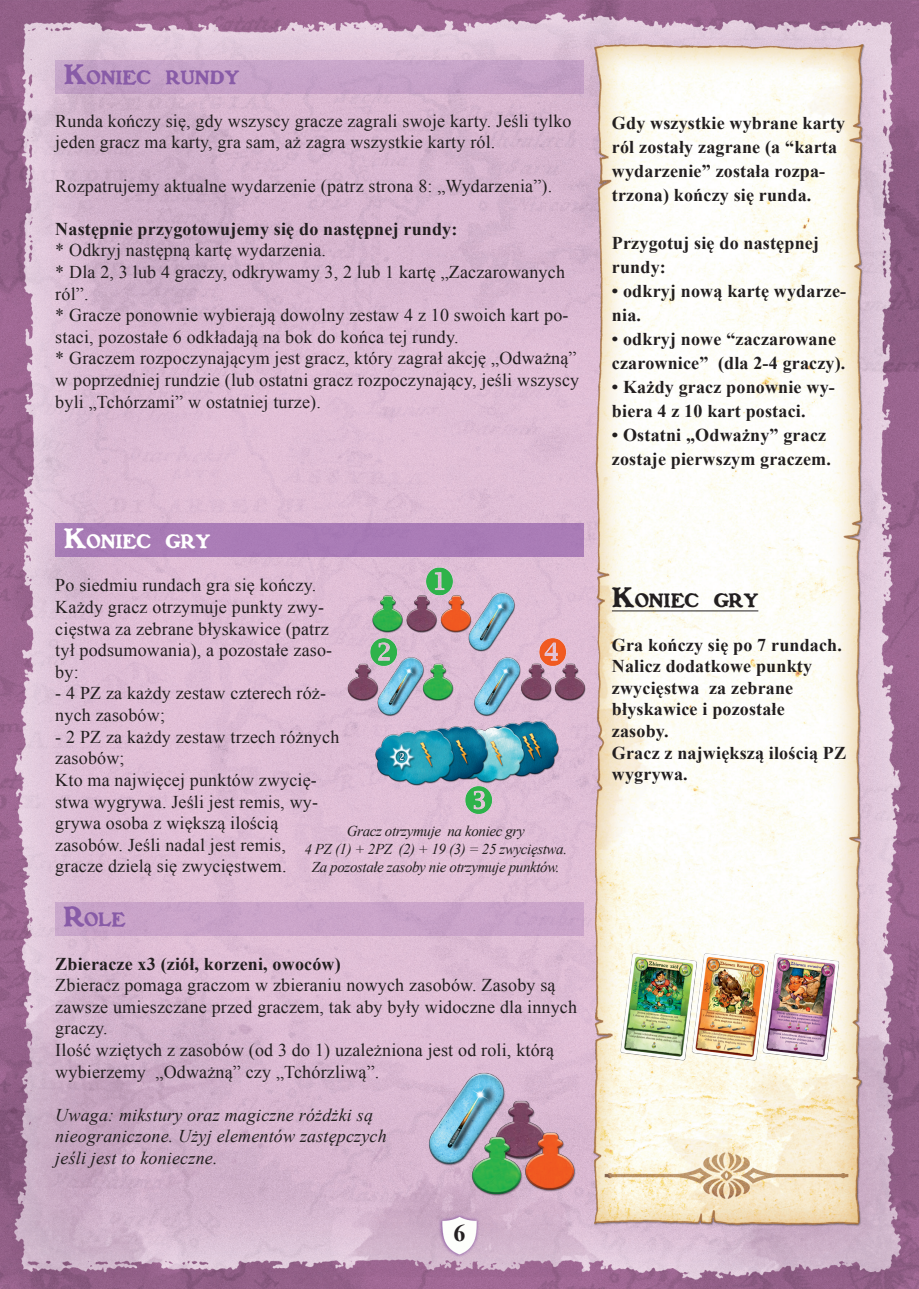
<style>
.page{position:relative;width:919px;height:1289px;background:#fff}
.page>*{position:absolute;margin:0;border:0;box-sizing:border-box;transform-origin:0 0}
.t1{font:700 24px "Times New Roman";color:#231f20}
.t2{font:18.9px "Benjamin Franklin";letter-spacing:.015em;color:#8d64ab}
.t3{font:18.9px "Benjamin Franklin";letter-spacing:.015em;color:#fff}
.t4{font:18.9px "Benjamin Franklin";letter-spacing:.015em;color:#231f20}
.t5{font:18px/21.6px "Times New Roman";letter-spacing:.01em;color:#231f20}
.t6{font:700 18px/24px "Times New Roman";letter-spacing:.01em;color:#231f20}
.t7{font:italic 18px/21.6px "Times New Roman";letter-spacing:.01em;color:#231f20}
.t8{font:italic 15px/18px "Times New Roman";letter-spacing:-.025em;color:#231f20;text-align:center}
.s1{font-size:27px}
</style>
<div class="page">
<img style="left:0;top:0;width:918px;height:1288px">
<div style="left:55px;top:523px;width:529px;height:33px;background:#a97cb6"></div>
<div style="left:438px;top:1213px;width:42px;height:44px;background:#743a97;opacity:.75"></div>
<img style="left:439px;top:1214px;width:41px;height:42px">
<img style="left:590px;top:41px;width:280px;height:1202px">
<hr style="left:612px;top:610px;width:146px;height:1px;background:#231f20">
<div style="left:55px;top:60px;width:529px;height:33px;background:#c6a4c8"></div>
<div style="left:55px;top:902px;width:529px;height:33px;background:#caa4c9"></div>
<img style="left:342px;top:567px;width:247px;height:251px">
<img style="left:423px;top:1068px;width:156px;height:133px">
<img style="left:614px;top:948px;width:229px;height:120px">
<p class="t2" style="left:64px;top:65px;width:177px"><span class="s1">K</span>ONIEC RUNDY</p>
<p class="t5" style="left:55px;top:110px;width:517px">Runda kończy się, gdy wszyscy gracze zagrali swoje karty. Jeśli tylko jeden gracz ma karty, gra sam, aż zagra wszystkie karty ról.</p>
<p class="t5" style="left:55px;top:174px;width:498px">Rozpatrujemy aktualne wydarzenie (patrz strona 8: „Wydarzenia”).</p>
<p class="t6" style="left:55px;top:216px;width:403px">Następnie przygotowujemy się do następnej rundy:</p>
<p class="t5" style="left:55px;top:239px;width:525px">* Odkryj następną kartę wydarzenia.<br>* Dla 2, 3 lub 4 graczy, odkrywamy 3, 2 lub 1 kartę „Zaczarowanych ról”.<br>* Gracze ponownie wybierają dowolny zestaw 4 z 10 swoich kart po&shy;staci, pozostałe 6 odkładają na bok do końca tej rundy.<br>* Graczem rozpoczynającym jest gracz, który zagrał akcję „Odważną” w poprzedniej rundzie (lub ostatni gracz rozpoczynający, jeśli wszyscy byli „Tchórzami” w ostatniej turze).</p>
<p class="t3" style="left:64px;top:529px;width:148px"><span class="s1">K</span>ONIEC GRY</p>
<p class="t5" style="left:55px;top:574px;width:278px">Po siedmiu rundach gra się kończy.<br>Każdy gracz otrzymuje punkty zwy&shy;cięstwa za zebrane błyskawice (patrz tył podsumowania), a pozostałe zaso&shy;by:</p>
<p class="t5" style="left:55px;top:682px;width:272px">- 4 PZ za każdy zestaw czterech róż&shy;nych zasobów;</p>
<p class="t5" style="left:55px;top:725px;width:285px">- 2 PZ za każdy zestaw trzech różnych zasobów;<br>Kto ma najwięcej punktów zwycię&shy;stwa wygrywa. Jeśli jest remis, wy&shy;grywa osoba z większą ilością zasobów. Jeśli nadal jest remis,<br>gracze dzielą się zwycięstwem.</p>
<p class="t2" style="left:64px;top:907px;width:63px"><span class="s1">R</span>OLE</p>
<p class="t6" style="left:55px;top:951px;width:287px">Zbieracze x3 (ziół, korzeni, owoców)</p>
<p class="t5" style="left:55px;top:974px;width:523px">Zbieracz pomaga graczom w zbieraniu nowych zasobów. Zasoby są zawsze umieszczane przed graczem, tak aby były widoczne dla innych graczy.<br>Ilość wziętych z zasobów (od 3 do 1) uzależniona jest od roli, którą wybierzemy „Odważną” czy „Tchórzliwą”.</p>
<p class="t7" style="left:55px;top:1103px;width:333px">Uwaga: mikstury oraz magiczne różdżki są nieograniczone. Użyj elementów zastępczych jeśli jest to konieczne.</p>
<p class="t8" style="left:304px;top:821px;width:264px">Gracz otrzymuje na koniec gry<br>4 PZ (1) + 2PZ (2) + 19 (3) = 25 zwycięstwa.<br>Za pozostałe zasoby nie otrzymuje punktów.</p>
<h1 class="t1" style="left:453px;top:1216px;width:13px">6</h1>
<p class="t6" style="left:612px;top:111px;width:235px">Gdy wszystkie wybrane karty ról zostały zagrane (a “karta wydarzenie” została rozpa&shy;trzona) kończy się runda.</p>
<p class="t6" style="left:612px;top:231px;width:208px">Przygotuj się do następnej rundy:</p>
<p class="t6" style="left:612px;top:279px;width:236px">• odkryj nową kartę wydarze&shy;nia.</p>
<p class="t6" style="left:612px;top:327px;width:235px">• odkryj nowe “zaczarowane czarownice” (dla 2-4 graczy).</p>
<p class="t6" style="left:612px;top:375px;width:224px">• Każdy gracz ponownie wy&shy;biera 4 z 10 kart postaci.</p>
<p class="t6" style="left:612px;top:423px;width:220px">• Ostatni „Odważny” gracz zostaje pierwszym graczem.</p>
<p class="t4" style="left:612px;top:588px;width:148px"><span class="s1">K</span>ONIEC GRY</p>
<p class="t6" style="left:612px;top:633px;width:236px;line-height:21.6px">Gra kończy się po 7 rundach.<br>Nalicz dodatkowe punkty zwycięstwa za zebrane błyskawice i pozostałe<br>zasoby.<br>Gracz z największą ilością PZ wygrywa.</p>
</div>
